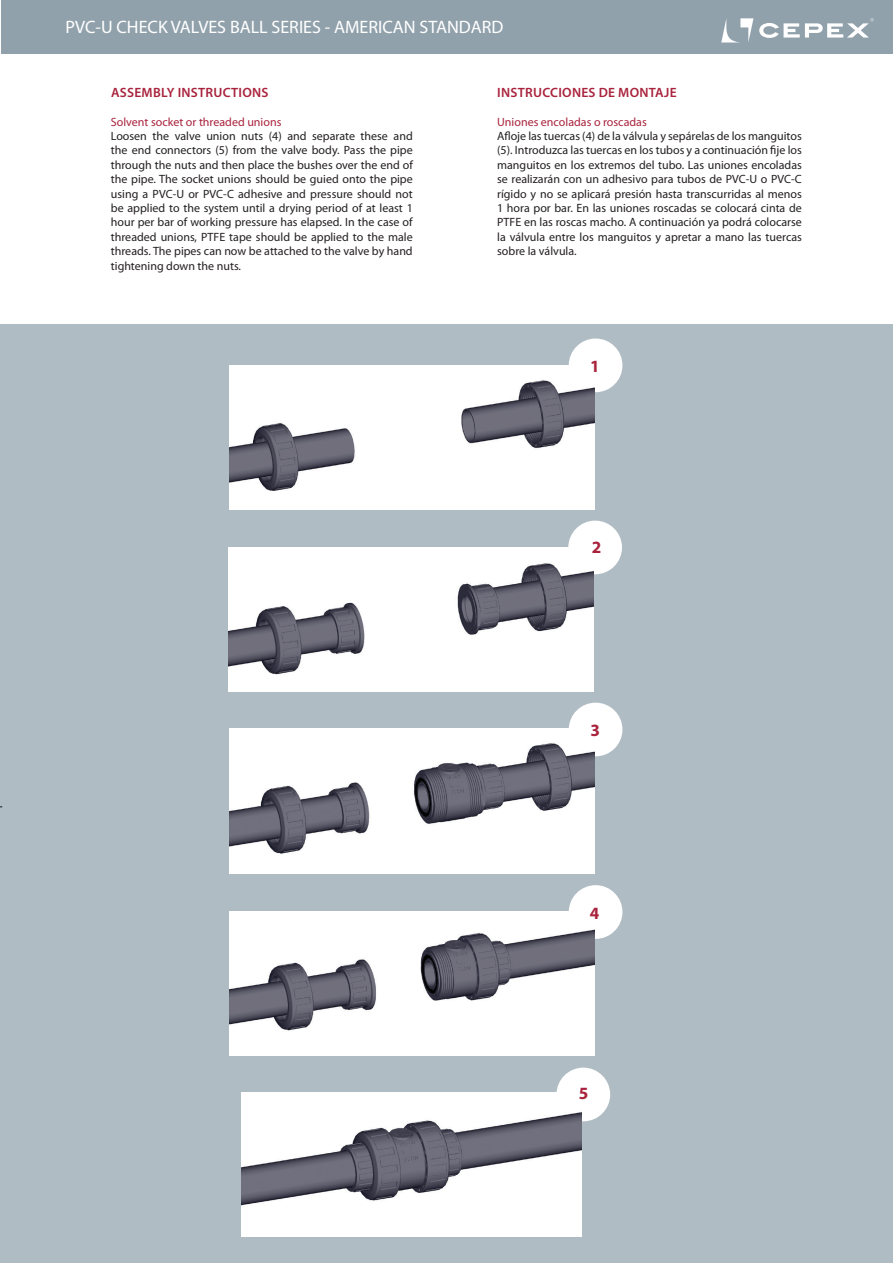
<style>
.page{position:relative;width:893px;height:1263px;background:#fff}
.page>*{position:absolute;margin:0;border:0;box-sizing:border-box;transform-origin:0 0}
.t1{font:18px "Myriad Pro";color:#fff}
.t2{font:700 17.25px "Myriad Pro";color:#a9233d}
.t3{font:600 13.5px "Myriad Pro";letter-spacing:.02em;color:#a9233d}
.t4{font:12px/14.4px "Myriad Pro";color:#231f20;text-align:justify}
.t5{font:12px "Myriad Pro";color:#a9233d}
</style>
<div class="page">
<div style="left:2px;top:0;width:891px;height:54px;background:#91a1ab"></div>
<svg style="left:721px;top:18px;width:32px;height:25px"></svg>
<svg style="left:759px;top:18px;width:115px;height:20px"></svg>
<div style="left:0;top:325px;width:893px;height:938px;background:#b0bcc3"></div>
<div style="left:569px;top:338px;width:53px;height:54px;background:#fff;border-radius:50%"></div>
<div style="left:229px;top:365px;width:366px;height:145px;background:#fff"></div>
<img style="left:229px;top:380px;width:366px;height:111px">
<div style="left:568px;top:521px;width:54px;height:53px;background:#fff;border-radius:50%"></div>
<div style="left:229px;top:547px;width:365px;height:145px;background:#fff"></div>
<img style="left:229px;top:563px;width:365px;height:112px">
<div style="left:569px;top:703px;width:53px;height:53px;background:#fff;border-radius:50%"></div>
<div style="left:229px;top:728px;width:366px;height:146px;background:#fff"></div>
<img style="left:229px;top:743px;width:366px;height:111px">
<div style="left:569px;top:885px;width:53px;height:54px;background:#fff;border-radius:50%"></div>
<div style="left:229px;top:911px;width:365px;height:145px;background:#fff"></div>
<img style="left:229px;top:929px;width:365px;height:102px">
<div style="left:556px;top:1067px;width:54px;height:54px;background:#fff;border-radius:50%"></div>
<div style="left:241px;top:1092px;width:341px;height:145px;background:#fff"></div>
<img style="left:241px;top:1112px;width:341px;height:94px">
<h1 class="t1" style="left:65px;top:16px;width:439px">PVC-U CHECK VALVES BALL SERIES - AMERICAN STANDARD</h1>
<p class="t3" style="left:111px;top:84px;width:112px">ASSEMBLY INSTRUCT</p>
<p class="t3" style="left:239px;top:84px;width:32px">IONS</p>
<p class="t5" style="left:111px;top:114px;width:172px">Solvent socket or threaded unions</p>
<p class="t4" style="left:111px;top:129px;width:303px">Loosen the valve union nuts (4) and separate these and the end connectors (5) from the valve body. Pass the pipe through the nuts and then place the bushes over the end of the pipe. The socket unions should be guied onto the pipe using a PVC-U or PVC-C adhesive and pressure should not be applied to the system until a drying period of at least 1 hour per bar of working pressure has elapsed. In the case of threaded unions, PTFE tape should be applied to the male threads. The pipes can now be attached to the valve by hand tightening down the nuts.</p>
<p class="t3" style="left:497px;top:84px;width:45px">INSTRUCC</p>
<p class="t3" style="left:558px;top:84px;width:120px">IONES DE MONTAJE</p>
<p class="t5" style="left:497px;top:114px;width:151px">Uniones encoladas o roscadas</p>
<p class="t4" style="left:497px;top:129px;width:306px">Afloje las tuercas (4) de la válvula y sepárelas de los manguitos (5). Introduzca las tuercas en los tubos y a continuación fije los manguitos en los extremos del tubo. Las uniones encoladas se realizarán con un adhesivo para tubos de PVC-U o PVC-C rígido y no se aplicará presión hasta transcurridas al menos 1 hora por bar. En las uniones roscadas se colocará cinta de PTFE en las roscas macho. A continuación ya podrá colocarse la válvula entre los manguitos y apretar a mano las tuercas sobre la válvula.</p>
<h2 class="t2" style="left:590px;top:355px;width:11px">1</h2>
<h2 class="t2" style="left:592px;top:536px;width:11px">2</h2>
<h2 class="t2" style="left:591px;top:718px;width:11px">3</h2>
<h2 class="t2" style="left:590px;top:901px;width:11px">4</h2>
<h2 class="t2" style="left:579px;top:1082px;width:11px">5</h2>
</div>
